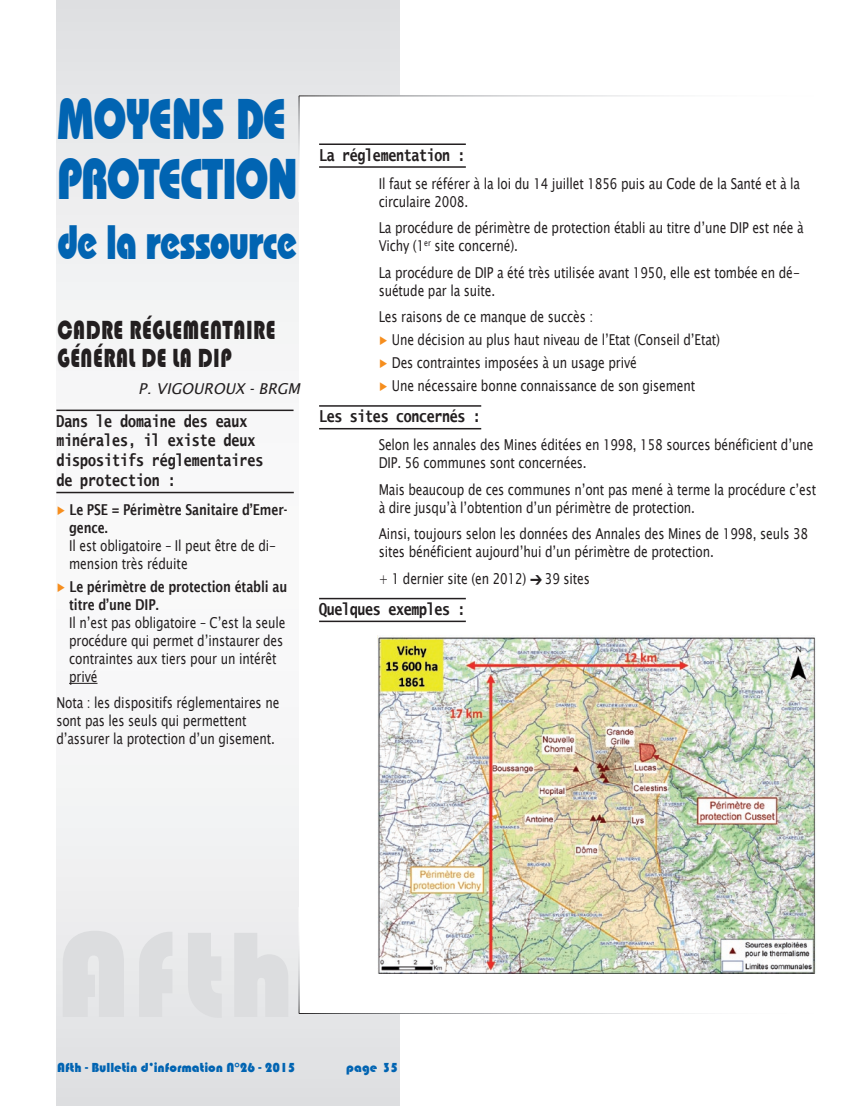
<style>
.page{position:relative;width:851px;height:1106px;background:#fff}
.page>*{position:absolute;margin:0;border:0;box-sizing:border-box;transform-origin:0 0}
.t1{font:800 57px/60px "Bauhaus IT Cby BT";letter-spacing:-.015em;color:#0164b2;scale:.75 1}
.t2{font:800 48px "Bauhaus IT Cby BT";color:#0164b2;scale:.75 1}
.t3{font:27px/28.5px "Bauhaus 93";letter-spacing:.025em;color:#231f20;scale:.75 1}
.t4{font:700 16.5px/19.8px "Lucida Sans Typewriter";color:#231f20;scale:.8 1}
.t5{font:700 16.5px "Lucida Sans Typewriter";letter-spacing:-.02em;color:#231f20;scale:.8 1}
.t6{font:15px/18px "Lucida Sans Unicode";letter-spacing:-.01em;color:#231f20;scale:.8 1}
.t7{font:600 15px/18px "Lucida Sans";letter-spacing:-.01em;color:#231f20;scale:.8 1}
.t8{font:italic 15px "Lucida Sans";color:#231f20}
.t9{font:13.5px "Bauhaus 93";color:#0164b2}
.s1{font-family:"Lucida Sans Unicode";font-weight:400;color:#f68e1e}
.s2{color:#f68e1e}
</style>
<div class="page">
<svg style="left:56px;top:0;width:344px;height:1106px"></svg>
<div style="left:300px;top:95px;width:497px;height:918px;background:#fff"></div>
<hr style="left:299px;top:96px;width:1px;height:106px;background:#fff">
<hr style="left:299px;top:1013px;width:551px;height:1px;background:#fff">
<hr style="left:299px;top:907px;width:1px;height:106px;background:#fff">
<hr style="left:319px;top:143px;width:147px;height:2px;background:#231f20">
<hr style="left:319px;top:166px;width:147px;height:2px;background:#231f20">
<hr style="left:319px;top:405px;width:162px;height:2px;background:#231f20">
<hr style="left:319px;top:428px;width:162px;height:1px;background:#231f20">
<hr style="left:319px;top:598px;width:147px;height:1px;background:#231f20">
<hr style="left:319px;top:620px;width:147px;height:2px;background:#231f20">
<img style="left:378px;top:636px;width:438px;height:337px">
<hr style="left:56px;top:409px;width:237px;height:2px;background:#231f20">
<hr style="left:56px;top:492px;width:238px;height:1px;background:#231f20">
<svg style="left:69px;top:683px;width:28px;height:1px"></svg>
<h1 class="t1" style="left:57px;top:90px;width:321px">MOYENS DE<br>PROTECTION</h1>
<h2 class="t2" style="left:57px;top:213px;width:319px">DE LA RESSOURCE</h2>
<h3 class="t3" style="left:57px;top:315px;width:292px">CADRE RÉGLEMENTAIRE<br>GÉNÉRAL DE LA DI P</h3>
<p class="t8" style="left:138px;top:380px;width:163px">P. VIGOUROUX - BRGM</p>
<p class="t4" style="left:56px;top:411px;width:260px">Dans le domaine des eaux minérales, il existe deux dispositifs réglementaires de protection :</p>
<p class="t7" style="left:69px;top:500px;width:274px;text-indent:-13px"><span class="s1">▶</span> Le PSE = Périmètre Sanitaire d’Emer&shy;gence.</p>
<p class="t6" style="left:69px;top:536px;width:260px">Il est obligatoire – Il peut être de di&shy;mension très réduite</p>
<p class="t7" style="left:69px;top:577px;width:274px;text-indent:-13px"><span class="s1">▶</span> Le périmètre de protection établi au titre d’une DIP.</p>
<p class="t6" style="left:69px;top:613px;width:272px">Il n’est pas obligatoire – C’est la seule procédure qui permet d’instaurer des contraintes aux tiers pour un intérêt privé</p>
<p class="t6" style="left:56px;top:694px;width:280px">Nota : les dispositifs réglementaires ne sont pas les seuls qui permettent d’assurer la protection d’un gisement.</p>
<p class="t5" style="left:319px;top:145px;width:184px">La réglementation :</p>
<p class="t6" style="left:378px;top:174px;width:528px">Il faut se référer à la loi du 14 juillet 1856 puis au Code de la Santé et à la circulaire 2008.</p>
<p class="t6" style="left:378px;top:219px;width:532px">La procédure de périmètre de protection établi au titre d’une DIP est née à<br>Vichy (1<sup>er</sup> site concerné).</p>
<p class="t6" style="left:378px;top:263px;width:528px">La procédure de DIP a été très utilisée avant 1950, elle est tombée en dé&shy;suétude par la suite.</p>
<p class="t6" style="left:378px;top:305px;width:428px;line-height:23px">Les raisons de ce manque de succès :<br><span class="s2">▶</span> Une décision au plus haut niveau de l’Etat (Conseil d’Etat) <span class="s2">▶</span> Des contraintes imposées à un usage privé<br><span class="s2">▶</span> Une nécessaire bonne connaissance de son gisement</p>
<p class="t5" style="left:319px;top:407px;width:204px">Les sites concernés :</p>
<p class="t6" style="left:378px;top:436px;width:544px">Selon les annales des Mines éditées en 1998, 158 sources bénéficient d’une<br>DIP. 56 communes sont concernées.</p>
<p class="t6" style="left:378px;top:480px;width:548px">Mais beaucoup de ces communes n’ont pas mené à terme la procédure c’est à dire jusqu’à l’obtention d’un périmètre de protection.</p>
<p class="t6" style="left:378px;top:525px;width:538px">Ainsi, toujours selon les données des Annales des Mines de 1998, seuls 38 sites bénéficient aujourd’hui d’un périmètre de protection.</p>
<p class="t6" style="left:378px;top:569px;width:265px">+ 1 dernier site (en 2012) 39 sites</p>
<p class="t5" style="left:319px;top:599px;width:184px">Quelques exemples :</p>
<p class="t9" style="left:57px;top:1059px;width:240px">AFTH - BULLETIN D’INFORMATION N°26 - 2015</p>
<p class="t9" style="left:346px;top:1059px;width:53px">PAGE 35</p>
</div>
